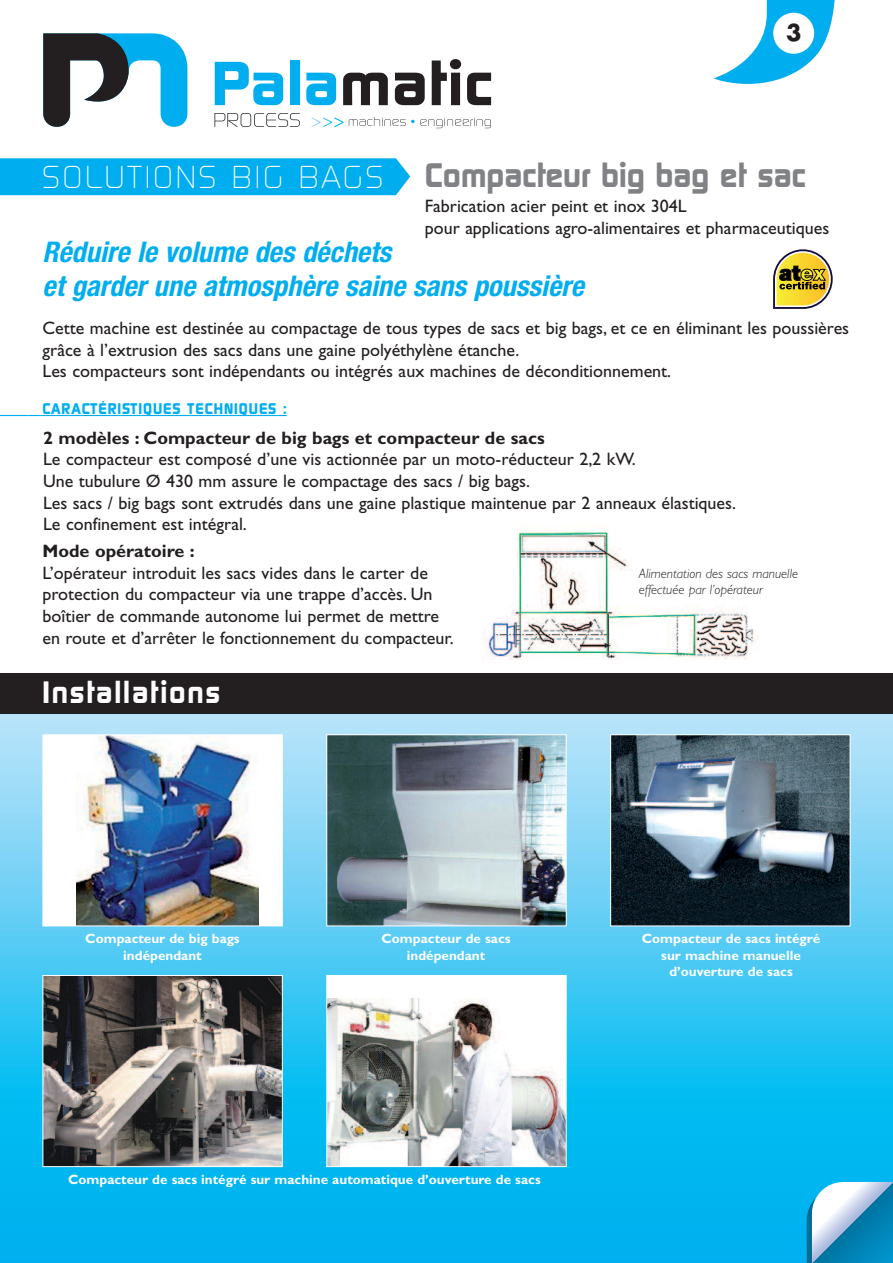
<style>
.page{position:relative;width:893px;height:1263px;background:#fff}
.page>*{position:absolute;margin:0;border:0;box-sizing:border-box;transform-origin:0 0}
.t1{font:700 33px "Digital";color:#808285}
.t2{font:300 30.75px "Digital";letter-spacing:.095em;color:#fff}
.t3{font:700 30px "Digital";letter-spacing:.06em;color:#fff}
.t4{font:italic 700 condensed 28.5px/34.2px "Helvetica Neue LT";color:#00aeef}
.t5{font:700 22.5px "Futura";color:#231f20}
.t6{font:18px/21.6px "Gill Sans";color:#231f20}
.t7{font:700 18px "Gill Sans";color:#231f20}
.t8{font:700 15px "Digital";letter-spacing:.06em;color:#00aeef}
.t9{font:700 13.5px/16.2px "Gill Sans";color:#fff;text-align:center}
.t10{font:italic 300 13.5px/16.2px "Gill Sans";color:#231f20}
</style>
<div class="page">
<svg style="left:0;top:714px;width:893px;height:549px;background:#34c3f2"></svg>
<img style="left:612px;top:736px;width:236px;height:188px">
<div style="left:610px;top:734px;width:240px;height:192px;border:1px solid #fff"></div>
<div style="left:43px;top:735px;width:239px;height:190px;background:#fff"></div>
<img style="left:76px;top:736px;width:182px;height:188px">
<div style="left:43px;top:734px;width:240px;height:192px;border:1px solid #fff"></div>
<img style="left:328px;top:736px;width:237px;height:188px">
<div style="left:326px;top:734px;width:241px;height:192px;border:1px solid #fff"></div>
<div style="left:0;top:673px;width:893px;height:41px;background:#231f20"></div>
<svg style="left:0;top:415px;width:37px;height:1px"></svg>
<hr style="left:37px;top:415px;width:250px;height:1px;background:#00aeef">
<svg style="left:714px;top:0;width:121px;height:84px"></svg>
<div style="left:773px;top:13px;width:41px;height:41px;background:#fff;border-radius:50%"></div>
<svg style="left:43px;top:33px;width:144px;height:94px"></svg>
<svg style="left:215px;top:62px;width:68px;height:43px"></svg>
<div style="left:290px;top:60px;width:9px;height:45px;background:#00aeef"></div>
<svg style="left:306px;top:73px;width:30px;height:32px"></svg>
<svg style="left:343px;top:73px;width:45px;height:32px"></svg>
<svg style="left:395px;top:73px;width:30px;height:32px"></svg>
<svg style="left:432px;top:59px;width:59px;height:46px"></svg>
<svg style="left:214px;top:113px;width:86px;height:14px"></svg>
<svg style="left:349px;top:117px;width:142px;height:11px"></svg>
<svg style="left:312px;top:117px;width:31px;height:10px"></svg>
<svg style="left:773px;top:249px;width:60px;height:60px"></svg>
<div style="left:0;top:158px;width:410px;height:37px;background:#00aeef"></div>
<img style="left:45px;top:977px;width:236px;height:188px">
<div style="left:43px;top:975px;width:240px;height:192px;border:1px solid #fff"></div>
<div style="left:327px;top:976px;width:239px;height:190px;background:#fff"></div>
<img style="left:328px;top:998px;width:237px;height:167px">
<div style="left:326px;top:975px;width:241px;height:192px;border:1px solid #fff"></div>
<svg style="left:792px;top:1167px;width:101px;height:96px;background:#46afd8"></svg>
<img style="left:484px;top:525px;width:275px;height:135px">
<p class="t5" style="left:786px;top:23px;width:17px">3</p>
<h2 class="t2" style="left:43px;top:166px;width:342px">SOLUTIONS BIG BAGS</h2>
<h1 class="t1" style="left:425px;top:163px;width:383px">Compacteur big bag et sac</h1>
<p class="t6" style="left:425px;top:197px;width:406px">Fabrication acier peint et inox 304L<br>pour applications agro-alimentaires et pharmaceutiques</p>
<h3 class="t4" style="left:43px;top:237px;width:543px">Réduire le volume des déchets<br>et garder une atmosphère saine sans poussière</h3>
<p class="t6" style="left:43px;top:319px;width:808px">Cette machine est destinée au compactage de tous types de sacs et big bags, et ce en éliminant les poussières grâce à l’extrusion des sacs dans une gaine polyéthylène étanche.<br>Les compacteurs sont indépendants ou intégrés aux machines de déconditionnement.</p>
<p class="t8" style="left:43px;top:403px;width:246px">CARACTÉRISTIQUES TECHNIQUES :</p>
<p class="t7" style="left:43px;top:431px;width:503px">2 modèles : Compacteur de big bags et compacteur de sacs</p>
<p class="t6" style="left:43px;top:450px;width:694px">Le compacteur est composé d’une vis actionnée par un moto-réducteur 2,2 kW.<br>Une tubulure Ø 430 mm assure le compactage des sacs / big bags.<br>Les sacs / big bags sont extrudés dans une gaine plastique maintenue par 2 anneaux élastiques.<br>Le confinement est intégral.</p>
<p class="t7" style="left:43px;top:544px;width:154px">Mode opératoire :</p>
<p class="t6" style="left:43px;top:564px;width:413px">L’opérateur introduit les sacs vides dans le carter de protection du compacteur via une trappe d’accès. Un boîtier de commande autonome lui permet de mettre en route et d’arrêter le fonctionnement du compacteur.</p>
<p class="t10" style="left:639px;top:567px;width:161px">Alimentation des sacs manuelle effectuée par l’opérateur</p>
<h3 class="t3" style="left:43px;top:682px;width:179px">Installations</h3>
<p class="t9" style="left:85px;top:932px;width:156px">Compacteur de big bags indépendant</p>
<p class="t9" style="left:382px;top:932px;width:130px">Compacteur de sacs indépendant</p>
<p class="t9" style="left:68px;top:1172px;width:474px">Compacteur de sacs intégré sur machine automatique d’ouverture de sacs</p>
<p class="t9" style="left:642px;top:932px;width:180px">Compacteur de sacs intégré sur machine manuelle d’ouverture de sacs</p>
</div>
